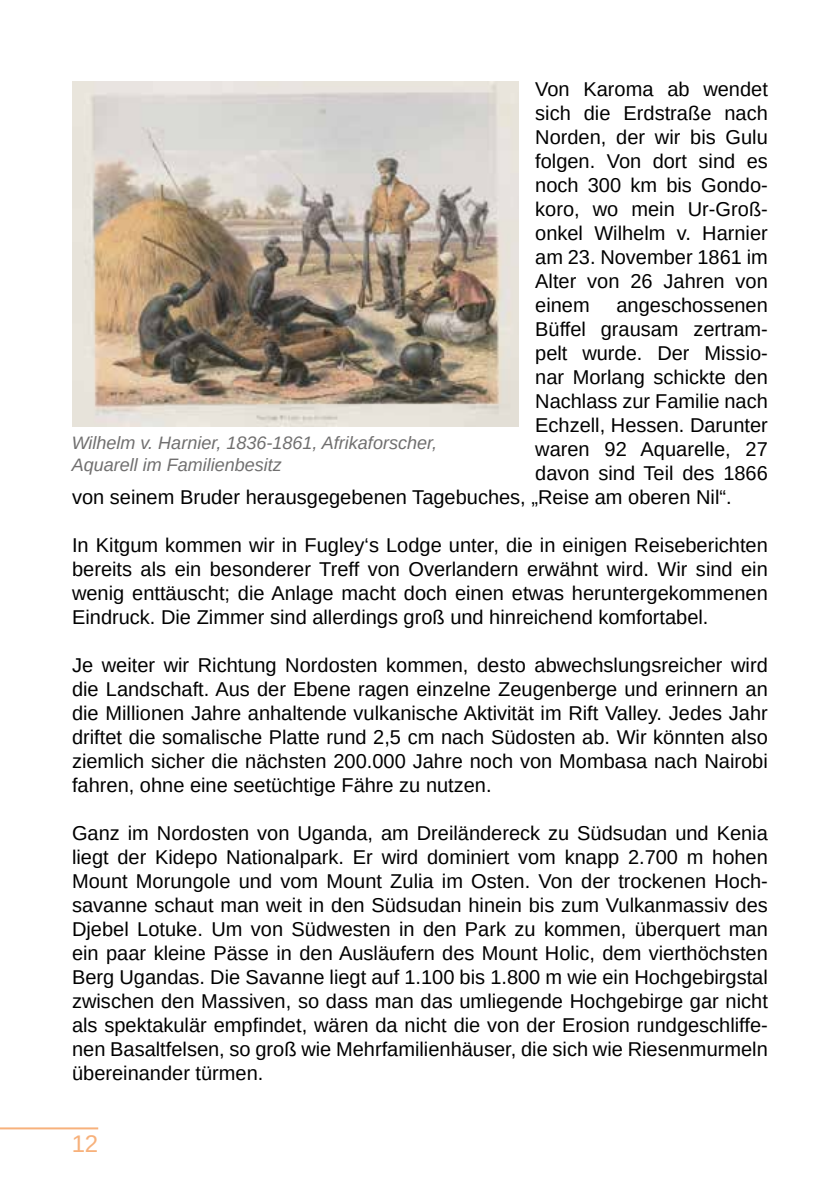
<style>
.page{position:relative;width:840px;height:1191px;background:#fff}
.page>*{position:absolute;margin:0;border:0;box-sizing:border-box;transform-origin:0 0}
.t1{font:24px "Liberation Sans";color:#f7b17b}
.t2{font:20px/24px "Liberation Sans";color:#000;text-align:justify}
.t3{font:italic 18px/21.6px "Liberation Sans";color:#706f6f}
</style>
<div class="page">
<hr style="left:0;top:1127px;width:98px;height:2px;background:#f7b17b">
<img style="left:72px;top:82px;width:446px;height:344px">
<p class="t2" style="left:535px;top:77px;width:234px">Von Karoma ab wendet sich die Erdstraße nach Norden, der wir bis Gulu folgen. Von dort sind es noch 300 km bis Gondo&shy;koro, wo mein Ur-Groß&shy;onkel Wilhelm v. Harnier am 23. November 1861 im Alter von 26 Jahren von einem</p>
<p class="t2" style="left:616px;top:293px;width:153px">angeschossenen</p>
<p class="t2" style="left:535px;top:317px;width:234px">Büffel grausam zertram-</p>
<p class="t2" style="left:535px;top:341px;width:234px">pelt wurde. Der Missio-</p>
<p class="t2" style="left:535px;top:365px;width:234px">nar Morlang schickte den</p>
<p class="t2" style="left:535px;top:389px;width:234px">Nachlass zur Familie nach</p>
<p class="t2" style="left:535px;top:413px;width:234px">Echzell, Hessen. Darunter</p>
<p class="t2" style="left:535px;top:437px;width:234px">waren 92 Aquarelle, 27</p>
<p class="t2" style="left:535px;top:461px;width:234px">davon sind Teil des 1866</p>
<p class="t2" style="left:72px;top:485px;width:660px">von seinem Bruder herausgegebenen Tagebuches, „Reise am oberen Nil“.</p>
<p class="t2" style="left:72px;top:533px;width:697px">In Kitgum kommen wir in Fugley‘s Lodge unter, die in einigen Reiseberichten bereits als ein besonderer Treff von Overlandern erwähnt wird. Wir sind ein wenig enttäuscht; die Anlage macht doch einen etwas heruntergekommenen Eindruck. Die Zimmer sind allerdings groß und hinreichend komfortabel.</p>
<p class="t2" style="left:72px;top:653px;width:697px">Je weiter wir Richtung Nordosten kommen, desto abwechslungsreicher wird die Landschaft. Aus der Ebene ragen einzelne Zeugenberge und erinnern an die Millionen Jahre anhaltende vulkanische Aktivität im Rift Valley. Jedes Jahr driftet die somalische Platte rund 2,5 cm nach Südosten ab. Wir könnten also ziemlich sicher die nächsten 200.000 Jahre noch von Mombasa nach Nairobi fahren, ohne eine seetüchtige Fähre zu nutzen.</p>
<p class="t2" style="left:72px;top:821px;width:697px">Ganz im Nordosten von Uganda, am Dreiländereck zu Südsudan und Kenia liegt der Kidepo Nationalpark. Er wird dominiert vom knapp 2.700 m hohen Mount Morungole und vom Mount Zulia im Osten. Von der trockenen Hoch&shy;savanne schaut man weit in den Südsudan hinein bis zum Vulkanmassiv des Djebel Lotuke. Um von Südwesten in den Park zu kommen, überquert man ein paar kleine Pässe in den Ausläufern des Mount Holic, dem vierthöchsten Berg Ugandas. Die Savanne liegt auf 1.100 bis 1.800 m wie ein Hochgebirgstal zwischen den Massiven, so dass man das umliegende Hochgebirge gar nicht als spektakulär empfindet, wären da nicht die von der Erosion rundgeschliffe&shy;nen Basaltfelsen, so groß wie Mehrfamilienhäuser, die sich wie Riesenmurmeln übereinander türmen.</p>
<p class="t3" style="left:72px;top:432px;width:366px">Wilhelm v. Harnier, 1836-1861, Afrikaforscher,<br>Aquarell im Familienbesitz</p>
<p class="t1" style="left:72px;top:1128px;width:28px">12</p>
</div>
